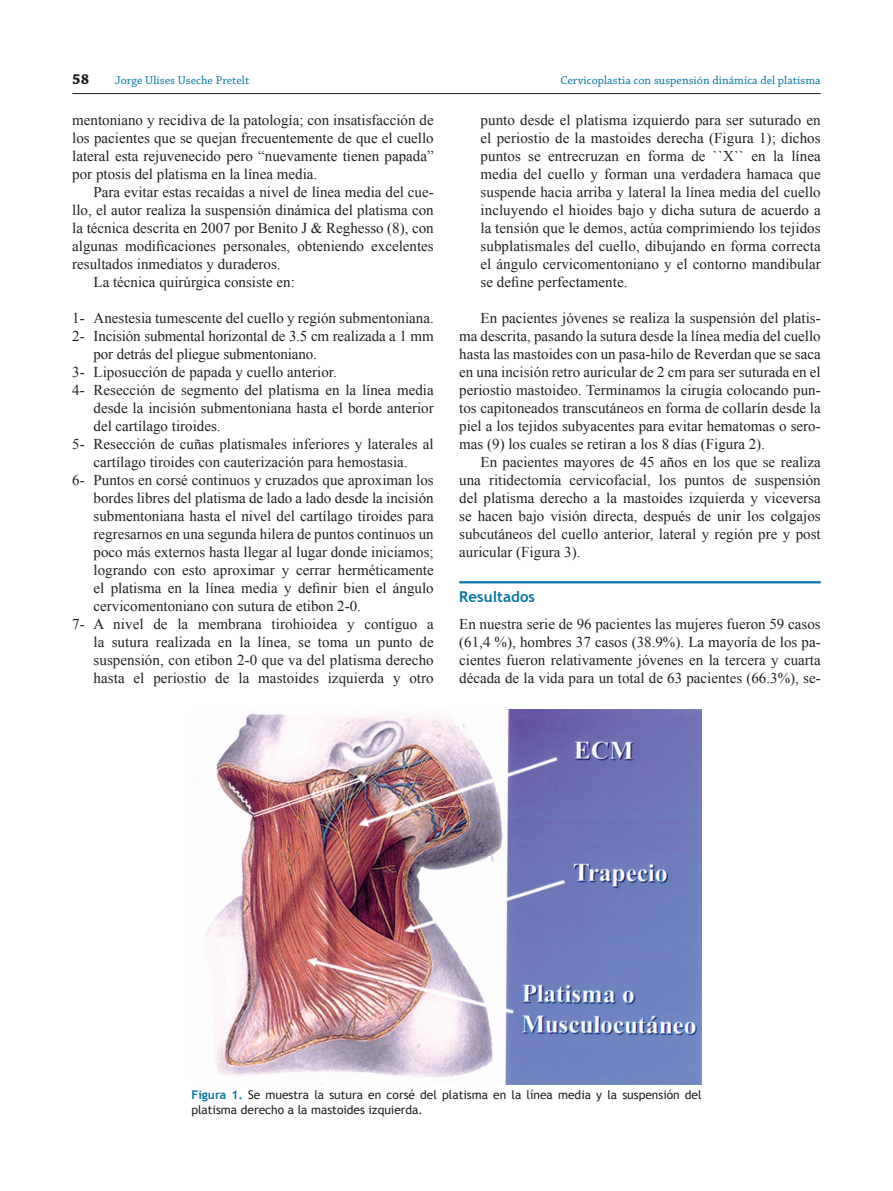
<style>
.page{position:relative;width:893px;height:1191px;background:#fff}
.page>*{position:absolute;margin:0;border:0;box-sizing:border-box;transform-origin:0 0}
.t1{font:15px/18px "Times New Roman";color:#231f20;text-align:justify}
.t2{font:700 15px "Trebuchet MS";letter-spacing:.005em;color:#0076a3}
.t3{font:700 15px "Chaparral Pro";color:#231f20}
.t4{font:12px/15px "Trebuchet MS";color:#231f20}
.t5{font:12px "Chaparral Pro";letter-spacing:.005em;color:#0076a3}
.s1{font-weight:700;color:#0076a3}
</style>
<div class="page">
<hr style="left:72px;top:93px;width:749px;height:1px;background:#231f20">
<hr style="left:459px;top:581px;width:362px;height:2px;background:#0076a3">
<img style="left:194px;top:709px;width:507px;height:375px">
<p class="t3" style="left:72px;top:71px;width:18px">58</p>
<p class="t5" style="left:115px;top:74px;width:136px">Jorge Ulises Useche Pretelt</p>
<p class="t5" style="left:560px;top:74px;width:262px">Cervicoplastia con suspensión dinámica del platisma</p>
<p class="t1" style="left:72px;top:111px;width:363px">mentoniano y recidiva de la patología; con insatisfacción de los pacientes que se quejan frecuentemente de que el cuello lateral esta rejuvenecido pero “nuevamente tienen papada” por ptosis del platisma en la línea media.</p>
<p class="t1" style="left:94px;top:183px;width:342px">Para evitar estas recaídas a nivel de línea media del cue-</p>
<p class="t1" style="left:72px;top:201px;width:363px">llo, el autor realiza la suspensión dinámica del platisma con</p>
<p class="t1" style="left:72px;top:219px;width:363px">la técnica descrita en 2007 por Benito J &amp; Reghesso (8), con</p>
<p class="t1" style="left:72px;top:237px;width:363px">algunas modificaciones personales, obteniendo excelentes</p>
<p class="t1" style="left:72px;top:255px;width:210px">resultados inmediatos y duraderos.</p>
<p class="t1" style="left:94px;top:273px;width:203px">La técnica quirúrgica consiste en:</p>
<p class="t1" style="left:72px;top:309px;width:363px">1- Anestesia tumescente del cuello y región submentoniana.</p>
<p class="t1" style="left:72px;top:327px;width:363px">2- Incisión submental horizontal de 3.5 cm realizada a 1 mm</p>
<p class="t1" style="left:94px;top:345px;width:225px">por detrás del pliegue submentoniano.</p>
<p class="t1" style="left:72px;top:363px;width:266px">3- Liposucción de papada y cuello anterior.</p>
<p class="t1" style="left:72px;top:381px;width:363px">4- Resección de segmento del platisma en la línea media</p>
<p class="t1" style="left:94px;top:399px;width:342px">desde la incisión submentoniana hasta el borde anterior</p>
<p class="t1" style="left:94px;top:417px;width:129px">del cartílago tiroides.</p>
<p class="t1" style="left:72px;top:435px;width:363px">5- Resección de cuñas platismales inferiores y laterales al</p>
<p class="t1" style="left:94px;top:453px;width:316px">cartílago tiroides con cauterización para hemostasia.</p>
<p class="t1" style="left:72px;top:471px;width:363px">6- Puntos en corsé continuos y cruzados que aproximan los</p>
<p class="t1" style="left:94px;top:489px;width:342px">bordes libres del platisma de lado a lado desde la incisión</p>
<p class="t1" style="left:94px;top:507px;width:342px">submentoniana hasta el nivel del cartílago tiroides para</p>
<p class="t1" style="left:94px;top:525px;width:342px">regresarnos en una segunda hilera de puntos continuos un</p>
<p class="t1" style="left:94px;top:543px;width:342px">poco más externos hasta llegar al lugar donde iniciamos;</p>
<p class="t1" style="left:94px;top:561px;width:342px">logrando con esto aproximar y cerrar herméticamente</p>
<p class="t1" style="left:94px;top:579px;width:342px">el platisma en la línea media y definir bien el ángulo</p>
<p class="t1" style="left:94px;top:597px;width:269px">cervicomentoniano con sutura de etibon 2-0.</p>
<p class="t1" style="left:72px;top:615px;width:363px">7- A nivel de la membrana tirohioidea y contiguo a</p>
<p class="t1" style="left:94px;top:633px;width:342px">la sutura realizada en la línea, se toma un punto de</p>
<p class="t1" style="left:94px;top:651px;width:342px">suspensión, con etibon 2-0 que va del platisma derecho</p>
<p class="t1" style="left:94px;top:669px;width:342px">hasta el periostio de la mastoides izquierda y otro</p>
<p class="t1" style="left:480px;top:111px;width:342px">punto desde el platisma izquierdo para ser suturado en el periostio de la mastoides derecha (Figura 1); dichos puntos se entrecruzan en forma de ``X`` en la línea media del cuello y forman una verdadera hamaca que suspende hacia arriba y lateral la línea media del cuello incluyendo el hioides bajo y dicha sutura de acuerdo a la tensión que le demos, actúa comprimiendo los tejidos subplatismales del cuello, dibujando en forma correcta el ángulo cervicomentoniano y el contorno mandibular se define perfectamente.</p>
<p class="t1" style="left:459px;top:309px;width:363px;text-indent:21px">En pacientes jóvenes se realiza la suspensión del platis&shy;ma descrita, pasando la sutura desde la línea media del cuello hasta las mastoides con un pasa-hilo de Reverdan que se saca en una incisión retro auricular de 2 cm para ser suturada en el periostio mastoideo. Terminamos la cirugía colocando pun&shy;tos capitoneados transcutáneos en forma de collarín desde la piel a los tejidos subyacentes para evitar hematomas o sero&shy;mas (9) los cuales se retiran a los 8 días (Figura 2).</p>
<p class="t1" style="left:459px;top:453px;width:363px;text-indent:21px">En pacientes mayores de 45 años en los que se realiza una ritidectomía cervicofacial, los puntos de suspensión del platisma derecho a la mastoides izquierda y viceversa se hacen bajo visión directa, después de unir los colgajos subcutáneos del cuello anterior, lateral y región pre y post auricular (Figura 3).</p>
<p class="t2" style="left:459px;top:588px;width:77px">Resultados</p>
<p class="t1" style="left:459px;top:615px;width:363px">En nuestra serie de 96 pacientes las mujeres fueron 59 casos (61,4 %), hombres 37 casos (38.9%). La mayoría de los pa&shy;cientes fueron relativamente jóvenes en la tercera y cuarta década de la vida para un total de 63 pacientes (66.3%), se-</p>
<p class="t4" style="left:191px;top:1087px;width:512px"><span class="s1">Figura 1.</span> Se muestra la sutura en corsé del platisma en la línea media y la suspensión del platisma derecho a la mastoides izquierda.</p>
</div>
